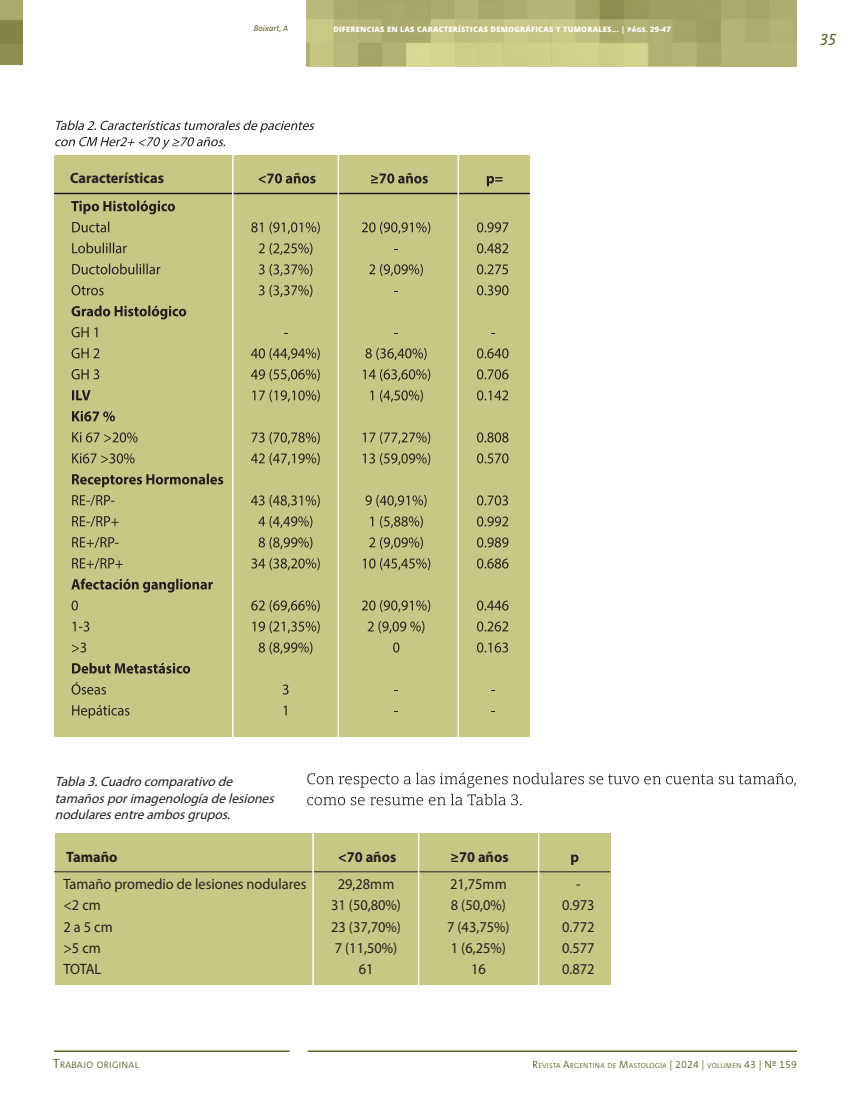
<style>
.page{position:relative;width:851px;height:1106px;background:#fff}
.page>*{position:absolute;margin:0;border:0;box-sizing:border-box;transform-origin:0 0}
.t1{font:italic 16.5px "The Serif Caps";color:#626225}
.t2{font:15px/21px "Myriad Pro";color:#231f20;text-align:center;scale:.96 1}
.t3{font:700 15px "Myriad Pro";color:#231f20;scale:.96 1}
.t4{font:italic 13.5px/16.2px "Myriad Pro";color:#231f20}
.t5{font:300 9.45px "The Sans B4";letter-spacing:.03em;color:#626225}
.t6{font:italic 8.25px "The Sans B5 Plain";color:#626225}
.t7{font:800 7.5px "Open Sans";letter-spacing:.03em;color:#fff}
.t8{font:300 7.35px "The Sans B4";letter-spacing:.03em;color:#626225}
.s1{font-size:6.6px}
.s2{font-size:13.5px}
.s3{font-size:10.5px}
</style>
<div class="page">
<hr style="left:54px;top:1050px;width:235px;height:2px;background:#626225">
<hr style="left:307px;top:1050px;width:489px;height:2px;background:#626225">
<img style="left:0;top:0;width:22px;height:65px">
<img style="left:306px;top:0;width:490px;height:67px">
<svg style="left:55px;top:120px;width:259px;height:29px"></svg>
<div style="left:54px;top:155px;width:476px;height:581px;background:#c9c785"></div>
<hr style="left:54px;top:193px;width:476px;height:1px;background:#231f20">
<hr style="left:232px;top:149px;width:1px;height:593px;background:#fff">
<hr style="left:337px;top:149px;width:2px;height:593px;background:#fff">
<hr style="left:457px;top:149px;width:2px;height:593px;background:#fff">
<svg style="left:72px;top:705px;width:57px;height:13px"></svg>
<svg style="left:72px;top:682px;width:34px;height:12px"></svg>
<svg style="left:72px;top:662px;width:118px;height:11px"></svg>
<svg style="left:72px;top:642px;width:14px;height:10px"></svg>
<svg style="left:73px;top:621px;width:16px;height:10px"></svg>
<svg style="left:72px;top:600px;width:6px;height:10px"></svg>
<svg style="left:71px;top:578px;width:142px;height:14px"></svg>
<svg style="left:72px;top:558px;width:51px;height:11px"></svg>
<svg style="left:72px;top:537px;width:47px;height:11px"></svg>
<svg style="left:72px;top:516px;width:47px;height:11px"></svg>
<svg style="left:72px;top:495px;width:42px;height:11px"></svg>
<svg style="left:72px;top:473px;width:151px;height:14px"></svg>
<svg style="left:72px;top:453px;width:62px;height:10px"></svg>
<svg style="left:72px;top:432px;width:66px;height:10px"></svg>
<svg style="left:72px;top:411px;width:43px;height:10px"></svg>
<svg style="left:72px;top:390px;width:19px;height:10px"></svg>
<svg style="left:72px;top:369px;width:27px;height:10px"></svg>
<svg style="left:72px;top:348px;width:27px;height:10px"></svg>
<svg style="left:72px;top:327px;width:25px;height:10px"></svg>
<svg style="left:71px;top:305px;width:115px;height:14px"></svg>
<svg style="left:72px;top:285px;width:32px;height:10px"></svg>
<svg style="left:72px;top:263px;width:88px;height:11px"></svg>
<svg style="left:72px;top:242px;width:55px;height:11px"></svg>
<svg style="left:72px;top:221px;width:37px;height:11px"></svg>
<svg style="left:71px;top:200px;width:104px;height:14px"></svg>
<svg style="left:259px;top:173px;width:56px;height:10px"></svg>
<svg style="left:283px;top:705px;width:3px;height:10px"></svg>
<svg style="left:282px;top:684px;width:6px;height:10px"></svg>
<svg style="left:259px;top:642px;width:53px;height:12px"></svg>
<svg style="left:252px;top:621px;width:68px;height:12px"></svg>
<svg style="left:251px;top:600px;width:69px;height:12px"></svg>
<svg style="left:251px;top:558px;width:69px;height:12px"></svg>
<svg style="left:259px;top:537px;width:53px;height:12px"></svg>
<svg style="left:258px;top:516px;width:54px;height:12px"></svg>
<svg style="left:251px;top:495px;width:69px;height:12px"></svg>
<svg style="left:251px;top:453px;width:69px;height:12px"></svg>
<svg style="left:251px;top:432px;width:69px;height:12px"></svg>
<svg style="left:252px;top:390px;width:68px;height:12px"></svg>
<svg style="left:251px;top:369px;width:69px;height:12px"></svg>
<svg style="left:251px;top:348px;width:69px;height:12px"></svg>
<svg style="left:259px;top:285px;width:53px;height:12px"></svg>
<svg style="left:259px;top:264px;width:53px;height:12px"></svg>
<svg style="left:259px;top:243px;width:53px;height:12px"></svg>
<svg style="left:251px;top:222px;width:69px;height:12px"></svg>
<svg style="left:371px;top:173px;width:57px;height:10px"></svg>
<svg style="left:393px;top:642px;width:6px;height:10px"></svg>
<svg style="left:368px;top:621px;width:56px;height:12px"></svg>
<svg style="left:362px;top:600px;width:68px;height:12px"></svg>
<svg style="left:362px;top:558px;width:68px;height:12px"></svg>
<svg style="left:369px;top:537px;width:54px;height:12px"></svg>
<svg style="left:370px;top:516px;width:53px;height:12px"></svg>
<svg style="left:365px;top:495px;width:61px;height:12px"></svg>
<svg style="left:362px;top:453px;width:68px;height:12px"></svg>
<svg style="left:362px;top:432px;width:68px;height:12px"></svg>
<svg style="left:370px;top:390px;width:53px;height:12px"></svg>
<svg style="left:362px;top:369px;width:68px;height:12px"></svg>
<svg style="left:365px;top:348px;width:61px;height:12px"></svg>
<svg style="left:369px;top:264px;width:54px;height:12px"></svg>
<svg style="left:362px;top:222px;width:68px;height:12px"></svg>
<svg style="left:486px;top:176px;width:16px;height:10px"></svg>
<svg style="left:477px;top:642px;width:31px;height:10px"></svg>
<svg style="left:477px;top:621px;width:31px;height:10px"></svg>
<svg style="left:477px;top:600px;width:31px;height:10px"></svg>
<svg style="left:477px;top:558px;width:31px;height:10px"></svg>
<svg style="left:477px;top:537px;width:31px;height:10px"></svg>
<svg style="left:477px;top:516px;width:31px;height:10px"></svg>
<svg style="left:477px;top:495px;width:31px;height:10px"></svg>
<svg style="left:477px;top:453px;width:31px;height:10px"></svg>
<svg style="left:477px;top:432px;width:31px;height:10px"></svg>
<svg style="left:477px;top:390px;width:31px;height:10px"></svg>
<svg style="left:477px;top:369px;width:31px;height:10px"></svg>
<svg style="left:477px;top:348px;width:31px;height:10px"></svg>
<svg style="left:477px;top:285px;width:31px;height:10px"></svg>
<svg style="left:477px;top:264px;width:31px;height:10px"></svg>
<svg style="left:477px;top:243px;width:31px;height:10px"></svg>
<svg style="left:477px;top:222px;width:31px;height:10px"></svg>
<svg style="left:307px;top:793px;width:214px;height:12px"></svg>
<svg style="left:307px;top:772px;width:488px;height:15px"></svg>
<div style="left:55px;top:833px;width:555px;height:151px;background:#c9c785"></div>
<hr style="left:54px;top:871px;width:556px;height:1px;background:#231f20">
<hr style="left:312px;top:831px;width:2px;height:157px;background:#fff">
<hr style="left:418px;top:831px;width:1px;height:157px;background:#fff">
<hr style="left:537px;top:831px;width:2px;height:157px;background:#fff">
<p class="t3" style="left:70px;top:168px;width:99px">Características</p>
<p class="t6" style="left:254px;top:24px;width:36px">Boixart, A</p>
<p class="t7" style="left:333px;top:23px;width:339px">DIFERENCIAS EN LAS CARACTERÍSTICAS DEMOGRÁFICAS Y TUMORALES... | <span class="s1">PÁGS.</span> 29-47</p>
<p class="t1" style="left:820px;top:25px;width:17px">35</p>
<p class="t4" style="left:55px;top:773px;width:224px">Tabla3.Cuadrocomparativode tamañosporimagenologíadelesiones nodularesentreambosgrupos.</p>
<p class="t3" style="left:66px;top:846px;width:55px">Tamaño</p>
<p class="t3" style="left:338px;top:846px;width:62px">&lt;70 años</p>
<p class="t3" style="left:450px;top:846px;width:62px">≥70 años</p>
<p class="t3" style="left:570px;top:846px;width:10px">p</p>
<p class="t2" style="left:63px;top:873px;width:255px;text-align:left">Tamaño promedio de lesiones nodulares &lt;2 cm<br>2 a 5 cm<br>&gt;5 cm<br>TOTAL</p>
<p class="t2" style="left:331px;top:873px;width:74px">29,28mm<br>31 (50,80%)<br>23 (37,70%)<br>7 (11,50%)<br>61</p>
<p class="t2" style="left:447px;top:873px;width:67px">21,75mm<br>8 (50,0%)<br>7 (43,75%)<br>1 (6,25%)<br>16</p>
<p class="t2" style="left:562px;top:873px;width:35px">-<br>0.973<br>0.772<br>0.577<br>0.872</p>
<p class="t5" style="left:53px;top:1059px;width:87px"><span class="s2">T</span>RABAJO ORIGINAL</p>
<p class="t8" style="left:532px;top:1061px;width:266px"><span class="s3">R</span>EVISTA <span class="s3">A</span>RGENTINA DE <span class="s3">M</span>ASTOLOGÍA <span class="s3">| 2024 |</span> VOLUMEN <span class="s3">43 | Nº 159</span></p>
</div>
